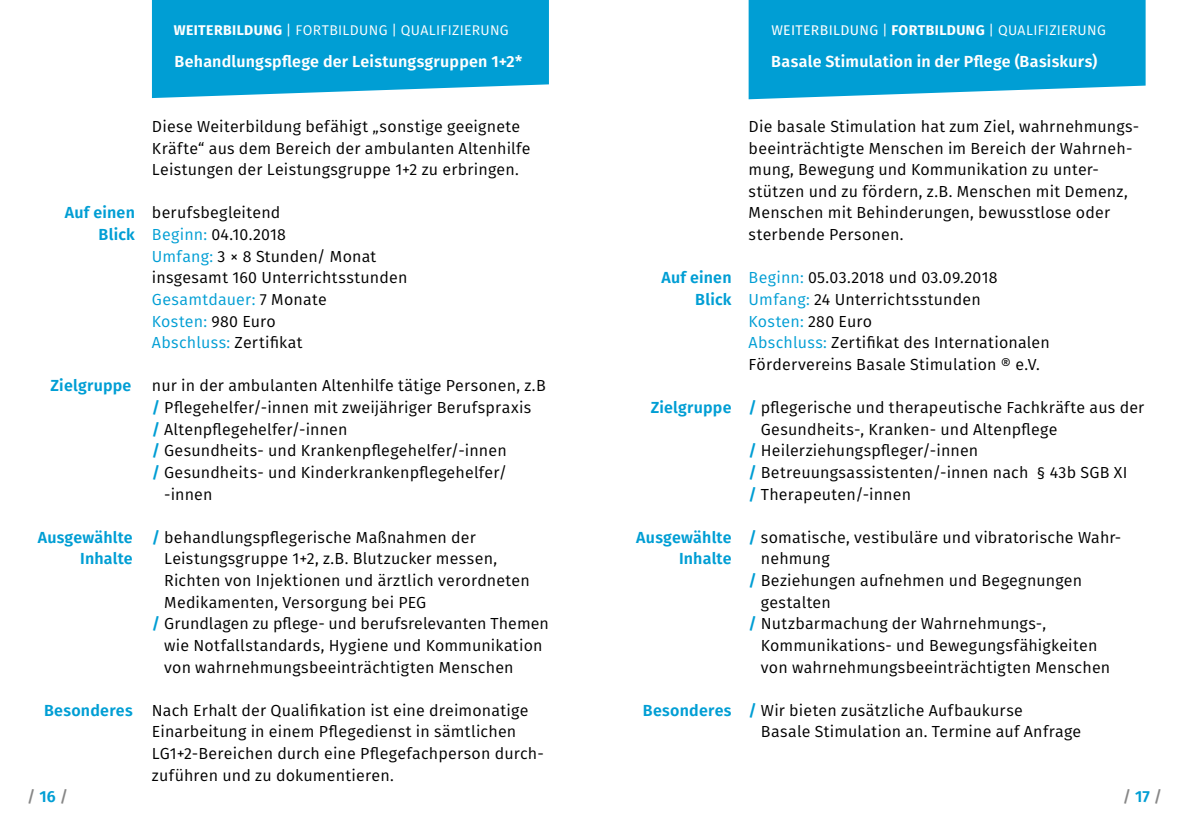
<style>
.page{position:relative;width:1191px;height:840px;background:#fff}
.page>*{position:absolute;margin:0;border:0;box-sizing:border-box;transform-origin:0 0}
.t1{font:16px/21.6px "Fira Sans";letter-spacing:.015em;color:#000}
.t2{font:600 16px/21.6px "Fira Sans";letter-spacing:.015em;color:#009ed4;text-align:right}
.t3{font:600 16px "Fira Sans";letter-spacing:.015em;color:#fff}
.t4{font:500 16px "Fira Sans";color:#878787}
.t5{font:14px "Fira Sans";letter-spacing:.025em;color:#fff}
.s1{font-weight:700}
.s2{font-style:inherit}
.s3{color:#009ed4}
.s4{font-weight:600;color:#009ed4}
</style>
<div class="page">
<svg style="left:748px;top:0;width:397px;height:99px;background:#11a4d6"></svg>
<svg style="left:152px;top:0;width:397px;height:98px;background:#11a4d6"></svg>
<p class="t5" style="left:174px;top:20px;width:336px"><span class="s1">WEITERBILDUNG</span> | FORTBILDUNG | QUALIFIZIERUNG</p>
<p class="t5" style="left:771px;top:20px;width:336px"><span class="s2">WEITERBILDUNG</span> | <span class="s1">FORTBILDUNG</span> | QUALIFIZIERUNG</p>
<p class="t3" style="left:175px;top:48px;width:349px">Behandlungspflege der Leistungsgruppen 1+2*</p>
<p class="t3" style="left:771px;top:48px;width:327px">Basale Stimulation in der Pflege (Basiskurs)</p>
<p class="t2" style="left:65px;top:201px;width:72px">Auf einen<br>Blick</p>
<p class="t2" style="left:51px;top:374px;width:82px">Zielgruppe</p>
<p class="t2" style="left:38px;top:525px;width:96px">Ausgewählte<br>Inhalte</p>
<p class="t2" style="left:44px;top:698px;width:90px">Besonderes</p>
<p class="t1" style="left:152px;top:115px;width:380px">Diese Weiterbildung befähigt „sonstige geeignete<br>Kräfte“ aus dem Bereich der ambulanten Altenhilfe<br>Leistungen der Leistungsgruppe 1+2 zu erbringen.</p>
<p class="t1" style="left:152px;top:201px;width:257px">berufsbegleitend<br><span class="s3">Beginn:</span> 04.10.2018<br><span class="s3">Umfang:</span> 3 × 8 Stunden/ Monat insgesamt 160 Unterrichtsstunden<br><span class="s3">Gesamtdauer:</span> 7 Monate<br><span class="s3">Kosten:</span> 980 Euro<br><span class="s3">Abschluss:</span> Zertifikat</p>
<p class="t1" style="left:152px;top:374px;width:395px">nur in der ambulanten Altenhilfe tätige Personen, z.B</p>
<p class="t1" style="left:152px;top:396px;width:381px"><span class="s4">/</span> Pflegehelfer/-innen mit zweijähriger Berufspraxis</p>
<p class="t1" style="left:152px;top:417px;width:197px"><span class="s4">/</span> Altenpflegehelfer/-innen</p>
<p class="t1" style="left:152px;top:439px;width:356px"><span class="s4">/</span> Gesundheits- und Krankenpflegehelfer/-innen</p>
<p class="t1" style="left:152px;top:461px;width:356px"><span class="s4">/</span> Gesundheits- und Kinderkrankenpflegehelfer/</p>
<p class="t1" style="left:164px;top:482px;width:50px">-innen</p>
<p class="t1" style="left:152px;top:525px;width:325px"><span class="s4">/</span> behandlungspflegerische Maßnahmen der</p>
<p class="t1" style="left:164px;top:547px;width:334px">Leistungsgruppe 1+2, z.B. Blutzucker messen,</p>
<p class="t1" style="left:164px;top:569px;width:367px">Richten von Injektionen und ärztlich verordneten</p>
<p class="t1" style="left:164px;top:590px;width:264px">Medikamenten, Versorgung bei PEG</p>
<p class="t1" style="left:152px;top:612px;width:398px"><span class="s4">/</span> Grundlagen zu pflege- und berufsrelevanten Themen</p>
<p class="t1" style="left:164px;top:633px;width:380px">wie Notfallstandards, Hygiene und Kommunikation</p>
<p class="t1" style="left:164px;top:655px;width:351px">von wahrnehmungsbeeinträchtigten Menschen</p>
<p class="t1" style="left:152px;top:698px;width:393px">Nach Erhalt der Qualifikation ist eine dreimonatige Einarbeitung in einem Pflegedienst in sämtlichen LG1+2-Bereichen durch eine Pflegefachperson durch&shy;zuführen und zu dokumentieren.</p>
<p class="t2" style="left:661px;top:266px;width:72px">Auf einen<br>Blick</p>
<p class="t2" style="left:650px;top:395px;width:82px">Zielgruppe</p>
<p class="t2" style="left:636px;top:525px;width:97px">Ausgewählte<br>Inhalte</p>
<p class="t2" style="left:643px;top:698px;width:90px">Besonderes</p>
<p class="t1" style="left:748px;top:115px;width:392px">Die basale Stimulation hat zum Ziel, wahrnehmungs&shy;beeinträchtigte Menschen im Bereich der Wahrneh&shy;mung, Bewegung und Kommunikation zu unter&shy;stützen und zu fördern, z.B. Menschen mit Demenz, Menschen mit Behinderungen, bewusstlose oder sterbende Personen.</p>
<p class="t1" style="left:748px;top:266px;width:303px"><span class="s3">Beginn:</span> 05.03.2018 und 03.09.2018<br><span class="s3">Umfang:</span> 24 Unterrichtsstunden<br><span class="s3">Kosten:</span> 280 Euro<br><span class="s3">Abschluss:</span> Zertifikat des Internationalen Fördervereins Basale Stimulation ® e.V.</p>
<p class="t1" style="left:748px;top:396px;width:397px"><span class="s4">/</span> pflegerische und therapeutische Fachkräfte aus der</p>
<p class="t1" style="left:761px;top:417px;width:298px">Gesundheits-, Kranken- und Altenpflege</p>
<p class="t1" style="left:748px;top:439px;width:231px"><span class="s4">/</span> Heilerziehungspfleger/-innen</p>
<p class="t1" style="left:748px;top:461px;width:380px"><span class="s4">/</span> Betreuungsassistenten/-innen nach § 43b SGB XI</p>
<p class="t1" style="left:748px;top:482px;width:164px"><span class="s4">/</span> Therapeuten/-innen</p>
<p class="t1" style="left:748px;top:525px;width:374px"><span class="s4">/</span> somatische, vestibuläre und vibratorische Wahr-</p>
<p class="t1" style="left:761px;top:547px;width:70px">nehmung</p>
<p class="t1" style="left:748px;top:569px;width:335px"><span class="s4">/</span> Beziehungen aufnehmen und Begegnungen</p>
<p class="t1" style="left:761px;top:590px;width:72px">gestalten</p>
<p class="t1" style="left:748px;top:612px;width:299px"><span class="s4">/</span> Nutzbarmachung der Wahrnehmungs-,</p>
<p class="t1" style="left:761px;top:633px;width:338px">Kommunikations- und Bewegungsfähigkeiten</p>
<p class="t1" style="left:761px;top:655px;width:351px">von wahrnehmungsbeeinträchtigten Menschen</p>
<p class="t1" style="left:761px;top:698px;width:322px;text-indent:-12px"><span class="s4">/</span> Wir bieten zusätzliche Aufbaukurse<br>Basale Stimulation an. Termine auf Anfrage</p>
<p class="t4" style="left:27px;top:783px;width:42px">/ <span class="s4">16</span> /</p>
<p class="t4" style="left:1123px;top:783px;width:41px">/ <span class="s4">17</span> /</p>
</div>
